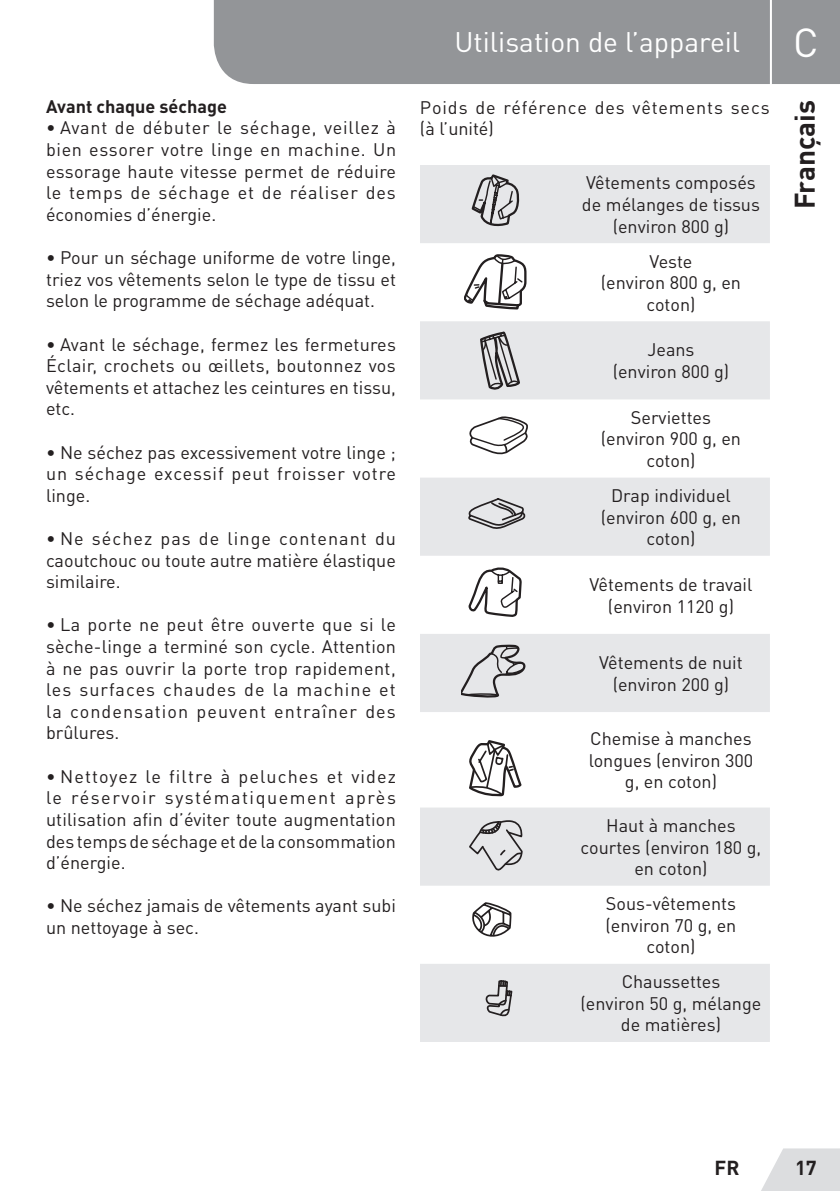
<style>
.page{position:relative;width:840px;height:1191px;background:#fff}
.page>*{position:absolute;margin:0;border:0;box-sizing:border-box;transform-origin:0 0}
.t1{font:40px "DIN Pro";color:#fff}
.t2{font:28px "DIN Pro";color:#fff}
.t3{font:700 28px "DIN Pro";color:#231f20}
.t4{font:700 20px "DIN Pro";color:#231f20}
.Body{font:18px/21.6px "DIN Pro";color:#231f20;text-align:center}
.Body-2{font:18px/21.6px "DIN Pro";letter-spacing:.05em;color:#231f20}
.Body_bold{font:700 18px "DIN Pro";color:#231f20}
</style>
<div class="page">
<svg style="left:761px;top:1148px;width:78px;height:43px;background:#e1e2e3"></svg>
<div style="left:214px;top:0;width:625px;height:84px;background:#939598"></div>
<hr style="left:769px;top:0;width:2px;height:94px;background:#fff">
<svg style="left:420px;top:165px;width:349px;height:877px;fill:#e6e7e9"></svg>
<svg style="left:470px;top:173px;width:51px;height:62px;background:#bcbcbd"></svg>
<svg style="left:464px;top:253px;width:63px;height:58px"></svg>
<svg style="left:478px;top:330px;width:43px;height:60px;background:#adadae"></svg>
<svg style="left:467px;top:415px;width:62px;height:41px"></svg>
<svg style="left:466px;top:497px;width:59px;height:34px;background:#bbbbbd"></svg>
<svg style="left:467px;top:567px;width:55px;height:50px"></svg>
<svg style="left:461px;top:643px;width:67px;height:55px;background:#c5c5c7"></svg>
<svg style="left:469px;top:738px;width:53px;height:59px"></svg>
<svg style="left:469px;top:817px;width:53px;height:53px;background:#c5c6c7"></svg>
<svg style="left:469px;top:900px;width:43px;height:46px"></svg>
<svg style="left:484px;top:980px;width:29px;height:38px"></svg>
<p class="Body_bold" style="left:46px;top:91px;width:182px">Avant chaque séchage</p>
<p class="Body" style="left:46px;top:116px;width:351px;text-align:justify">• Avant de débuter le séchage, veillez à bien essorer votre linge en machine. Un essorage haute vitesse permet de réduire le temps de séchage et de réaliser des économies d’énergie.</p>
<p class="Body" style="left:46px;top:246px;width:351px;text-align:justify">• Pour un séchage uniforme de votre linge, triez vos vêtements selon le type de tissu et selon le programme de séchage adéquat.</p>
<p class="Body" style="left:46px;top:332px;width:351px;text-align:justify">• Avant le séchage, fermez les fermetures Éclair, crochets ou œillets, boutonnez vos vêtements et attachez les ceintures en tissu, etc.</p>
<p class="Body" style="left:46px;top:440px;width:351px;text-align:justify">• Ne séchez pas excessivement votre linge ; un séchage excessif peut froisser votre linge.</p>
<p class="Body" style="left:46px;top:527px;width:351px;text-align:justify">• Ne séchez pas de linge contenant du caoutchouc ou toute autre matière élastique similaire.</p>
<p class="Body" style="left:46px;top:613px;width:351px;text-align:justify">• La porte ne peut être ouverte que si le sèche-linge a terminé son cycle. Attention à ne pas ouvrir la porte trop rapidement, les surfaces chaudes de la machine et la condensation peuvent entraîner des brûlures.</p>
<p class="Body" style="left:46px;top:764px;width:351px;text-align:justify">• Nettoyez le filtre à peluches et videz le réservoir systématiquement après utilisation afin d’éviter toute augmentation des temps de séchage et de la consommation d’énergie.</p>
<p class="Body" style="left:46px;top:894px;width:351px;text-align:left">• Ne séchez jamais de vêtements ayant subi un nettoyage à sec.</p>
<h2 class="t2" style="left:454px;top:23px;width:287px">Utilisation de l’appareil</h2>
<p class="Body-2" style="left:420px;top:96px;width:351px">Poids de référence des vêtements secs (à l’unité)</p>
<p class="Body" style="left:581px;top:171px;width:179px">Vêtements composés de mélanges de tissus (environ 800 g)</p>
<p class="Body" style="left:649px;top:249px;width:44px">Veste</p>
<p class="Body" style="left:600px;top:271px;width:142px">(environ 800 g, en coton)</p>
<p class="Body" style="left:647px;top:338px;width:49px">Jeans</p>
<p class="Body" style="left:612px;top:360px;width:118px">(environ 800 g)</p>
<p class="Body" style="left:630px;top:406px;width:82px">Serviettes</p>
<p class="Body" style="left:600px;top:427px;width:142px">(environ 900 g, en coton)</p>
<p class="Body" style="left:610px;top:484px;width:121px">Drap individuel</p>
<p class="Body" style="left:600px;top:505px;width:142px">(environ 600 g, en coton)</p>
<p class="Body" style="left:589px;top:573px;width:164px">Vêtements de travail</p>
<p class="Body" style="left:607px;top:594px;width:127px">(environ 1120 g)</p>
<p class="Body" style="left:599px;top:651px;width:145px">Vêtements de nuit (environ 200 g)</p>
<p class="Body" style="left:588px;top:727px;width:166px">Chemise à manches longues (environ 300 g, en coton)</p>
<p class="Body" style="left:580px;top:814px;width:182px">Haut à manches courtes (environ 180 g, en coton)</p>
<p class="Body" style="left:605px;top:892px;width:131px">Sous-vêtements</p>
<p class="Body" style="left:605px;top:913px;width:132px">(environ 70 g, en coton)</p>
<p class="Body" style="left:621px;top:970px;width:100px">Chaussettes</p>
<p class="Body" style="left:580px;top:991px;width:182px">(environ 50 g, mélange de matières)</p>
<h1 class="t1" style="left:792px;top:15px;width:27px">C</h1>
<h2 class="t3" style="left:781px;top:209px;width:111px;rotate:-90deg">Français</h2>
<p class="t4" style="left:714px;top:1151px;width:26px">FR</p>
<p class="t4" style="left:794px;top:1151px;width:23px">17</p>
</div>
